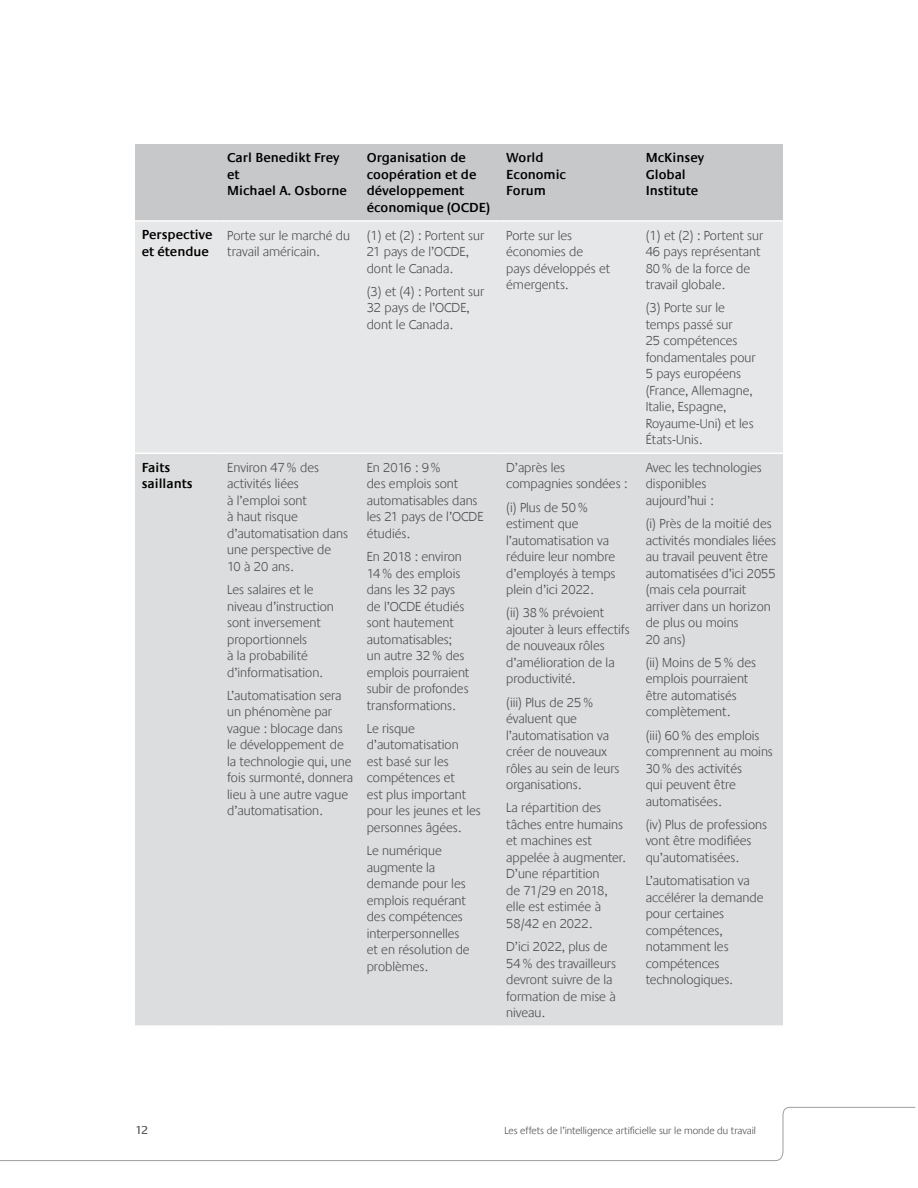
<style>
.page{position:relative;width:918px;height:1188px;background:#fff}
.page>*{position:absolute;margin:0;border:0;box-sizing:border-box;transform-origin:0 0}
.t1{font:300 13.5px/16.5px "Praxis LT";color:#4d4d4f}
.t2{font:600 13.5px/16.5px "Praxis LT";color:#010000}
.t3{font:12px "Praxis LT";color:#4d4d4f}
.t4{font:300 10.5px "Praxis LT";color:#4d4d4f}
</style>
<div class="page">
<svg style="left:0;top:1107px;width:916px;height:54px"></svg>
<div style="left:135px;top:144px;width:648px;height:76px;background:#c7c8ca"></div>
<div style="left:135px;top:222px;width:648px;height:231px;background:#e6e7e8"></div>
<div style="left:135px;top:454px;width:648px;height:571px;background:#dcddde"></div>
<p class="t2" style="left:227px;top:150px;width:121px">Carl Benedikt Frey et<br>Michael A. Osborne</p>
<p class="t2" style="left:367px;top:150px;width:125px">Organisation de coopération et de développement économique (OCDE)</p>
<p class="t2" style="left:506px;top:150px;width:61px">World<br>Economic<br>Forum</p>
<p class="t2" style="left:646px;top:150px;width:60px">McKinsey<br>Global<br>Institute</p>
<p class="t2" style="left:142px;top:227px;width:72px">Perspective et étendue</p>
<p class="t1" style="left:227px;top:227px;width:124px">Porte sur le marché du travail américain.</p>
<p class="t1" style="left:367px;top:227px;width:119px">(1) et (2) : Portent sur<br>21 pays de l’OCDE, dont le Canada.</p>
<p class="t1" style="left:367px;top:283px;width:119px">(3) et (4) : Portent sur<br>32 pays de l’OCDE, dont le Canada.</p>
<p class="t2" style="left:142px;top:459px;width:52px">Faits saillants</p>
<p class="t1" style="left:227px;top:459px;width:122px">Environ 47% des activités liées<br>à l’emploi sont<br>à haut risque d’automatisation dans une perspective de<br>10 à 20 ans.</p>
<p class="t1" style="left:227px;top:582px;width:108px">Les salaires et le niveau d’instruction sont inversement proportionnels<br>à la probabilité d’informatisation.</p>
<p class="t1" style="left:227px;top:687px;width:128px">L’automatisation sera un phénomène par vague : blocage dans le développement de la technologie qui, une fois surmonté, donnera lieu à une autre vague d’automatisation.</p>
<p class="t1" style="left:367px;top:459px;width:118px">En 2016 : 9%<br>des emplois sont automatisables dans les 21 pays de l’OCDE étudiés.</p>
<p class="t1" style="left:367px;top:549px;width:104px">En 2018 : environ<br>14% des emplois dans les 32 pays de l’OCDE étudiés sont hautement automatisables;<br>un autre 32% des emplois pourraient subir de profondes transformations.</p>
<p class="t1" style="left:367px;top:720px;width:115px">Le risque d’automatisation<br>est basé sur les compétences et<br>est plus important pour les jeunes et les personnes âgées.</p>
<p class="t1" style="left:367px;top:843px;width:104px">Le numérique augmente la demande pour les emplois requérant des compétences interpersonnelles et en résolution de problèmes.</p>
<p class="t1" style="left:506px;top:227px;width:106px">Porte sur les économies de pays développés et émergents.</p>
<p class="t1" style="left:646px;top:227px;width:119px">(1) et (2) : Portent sur<br>46 pays représentant<br>80% de la force de travail globale.</p>
<p class="t1" style="left:646px;top:300px;width:112px">(3) Porte sur le temps passé sur<br>25 compétences fondamentales pour<br>5 pays européens (France, Allemagne,<br>Italie, Espagne,<br>Royaume-Uni) et les<br>États‑Unis.</p>
<p class="t1" style="left:506px;top:459px;width:123px">D’après les compagnies sondées :</p>
<p class="t1" style="left:506px;top:499px;width:111px">(i) Plus de 50% estiment que l’automatisation va réduire leur nombre d’employés à temps plein d’ici 2022.</p>
<p class="t1" style="left:506px;top:605px;width:125px">(ii) 38% prévoient ajouter à leurs effectifs de nouveaux rôles d’amélioration de la productivité.</p>
<p class="t1" style="left:506px;top:694px;width:115px">(iii) Plus de 25% évaluent que l’automatisation va créer de nouveaux rôles au sein de leurs organisations.</p>
<p class="t1" style="left:506px;top:800px;width:121px">La répartition des tâches entre humains et machines est appelée à augmenter.<br>D’une répartition<br>de 71/29 en 2018, elle est estimée à<br>58/42 en 2022.</p>
<p class="t1" style="left:506px;top:939px;width:111px">D’ici 2022, plus de<br>54% des travailleurs devront suivre de la formation de mise à niveau.</p>
<p class="t1" style="left:646px;top:459px;width:118px">Avec les technologies disponibles aujourd’hui :</p>
<p class="t1" style="left:646px;top:516px;width:132px">(i) Près de la moitié des activités mondiales liées au travail peuvent être automatisées d’ici 2055 (mais cela pourrait arriver dans un horizon de plus ou moins<br>20 ans)</p>
<p class="t1" style="left:646px;top:654px;width:112px">(ii) Moins de 5% des emplois pourraient être automatisés complètement.</p>
<p class="t1" style="left:646px;top:727px;width:129px">(iii) 60% des emplois comprennent au moins<br>30% des activités<br>qui peuvent être automatisées.</p>
<p class="t1" style="left:646px;top:816px;width:123px">(iv) Plus de professions vont être modifiées qu’automatisées.</p>
<p class="t1" style="left:646px;top:873px;width:119px">L’automatisation va accélérer la demande pour certaines compétences, notamment les compétences technologiques.</p>
<p class="t3" style="left:135px;top:1124px;width:15px">12</p>
<p class="t4" style="left:504px;top:1125px;width:253px">Les effets de l’intelligence artificielle sur le monde du travail</p>
</div>
